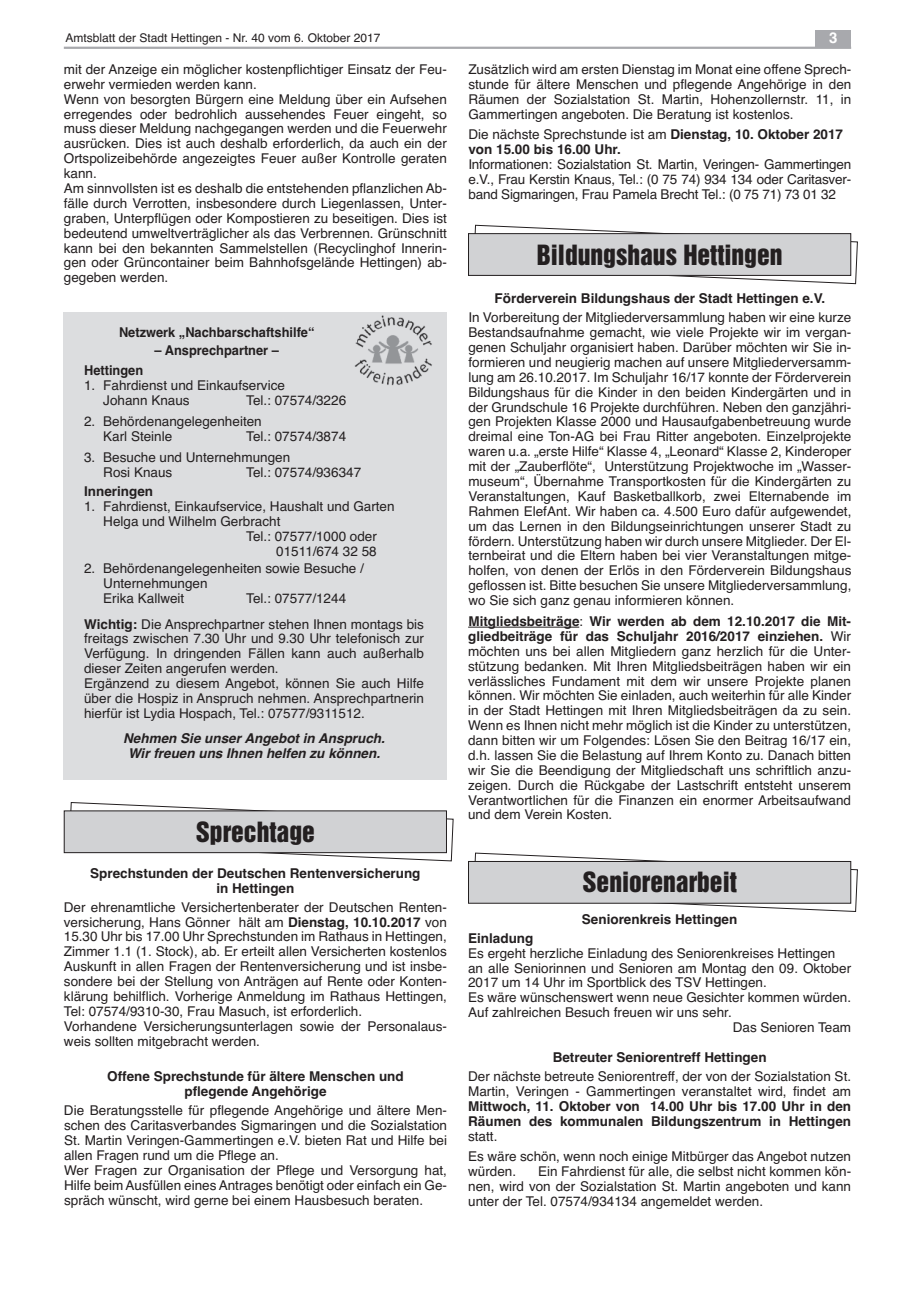
<style>
.page{position:relative;width:915px;height:1297px;background:#fff}
.page>*{position:absolute;margin:0;border:0;box-sizing:border-box;transform-origin:0 0}
.t1{font:25.5px "Helvetica Inserat";color:#231f20}
.t2{font:700 15px "Helvetica";color:#fff}
.t3{font:13.5px/14.9px "Helvetica";color:#231f20}
.t4{font:700 13.5px/14.9px "Helvetica";color:#231f20;text-align:center}
.t5{font:italic 700 13.5px/14.9px "Helvetica";color:#231f20;text-align:center}
.t6{font:700 13.5px "Helvetica";color:#231f20;scale:.95 1}
.t7{font:12px "Helvetica";color:#231f20}
.s1{font-weight:700}
.s2{font-weight:400}
</style>
<div class="page">
<hr style="left:468px;top:627px;width:111px;height:1px;background:#231f20">
<hr style="left:64px;top:47px;width:786px;height:2px;background:#a8a9ad">
<div style="left:815px;top:30px;width:35px;height:17px;background:#a8a9ad"></div>
<div style="left:64px;top:312px;width:382px;height:468px;background:#dcdddf"></div>
<img style="left:354px;top:315px;width:78px;height:71px">
<svg style="left:69px;top:802px;width:385px;height:60px"></svg>
<div style="left:64px;top:811px;width:382px;height:42px;background:#d1d2d4"></div>
<div style="left:64px;top:810px;width:382px;height:43px;border:1px solid #231f20"></div>
<svg style="left:474px;top:224px;width:383px;height:60px"></svg>
<div style="left:468px;top:234px;width:382px;height:41px;background:#d1d2d4"></div>
<div style="left:468px;top:233px;width:382px;height:43px;border:1px solid #231f20"></div>
<svg style="left:474px;top:852px;width:383px;height:60px"></svg>
<div style="left:468px;top:861px;width:382px;height:42px;background:#d1d2d4"></div>
<div style="left:468px;top:861px;width:382px;height:43px;border:1px solid #231f20"></div>
<p class="t7" style="left:65px;top:31px;width:316px">Amtsblatt der Stadt Hettingen - Nr. 40 vom 6. Oktober 2017</p>
<p class="t2" style="left:829px;top:29px;width:10px">3</p>
<p class="t3" style="left:64px;top:62px;width:384px">mit der Anzeige ein möglicher kostenpflichtiger Einsatz der Feu&shy;erwehr vermieden werden kann.<br>Wenn von besorgten Bürgern eine Meldung über ein Aufsehen erregendes oder bedrohlich aussehendes Feuer eingeht, so muss dieser Meldung nachgegangen werden und die Feuerwehr ausrücken. Dies ist auch deshalb erforderlich, da auch ein der Ortspolizeibehörde angezeigtes Feuer außer Kontrolle geraten kann.<br>Am sinnvollsten ist es deshalb die entstehenden pflanzlichen Ab&shy;fälle durch Verrotten, insbesondere durch Liegenlassen, Unter&shy;graben, Unterpflügen oder Kompostieren zu beseitigen. Dies ist bedeutend umweltverträglicher als das Verbrennen. Grünschnitt kann bei den bekannten Sammelstellen (Recyclinghof Innerin&shy;gen oder Grüncontainer beim Bahnhofsgelände Hettingen) ab&shy;gegeben werden.</p>
<p class="t6" style="left:119px;top:324px;width:207px">Netzwerk „Nachbarschaftshilfe“</p>
<p class="t6" style="left:154px;top:342px;width:132px">– Ansprechpartner –</p>
<p class="t6" style="left:84px;top:363px;width:64px">Hettingen</p>
<p class="t3" style="left:103px;top:378px;width:183px;text-indent:-19px">1. Fahrdienst und Einkaufservice<br>Johann Knaus</p>
<p class="t3" style="left:246px;top:393px;width:101px">Tel.: 07574/3226</p>
<p class="t3" style="left:103px;top:414px;width:160px;text-indent:-19px">2. Behördenangelegenheiten<br>Karl Steinle</p>
<p class="t3" style="left:246px;top:429px;width:101px">Tel.: 07574/3874</p>
<p class="t3" style="left:103px;top:450px;width:188px;text-indent:-19px">3. Besuche und Unternehmungen<br>Rosi Knaus</p>
<p class="t3" style="left:246px;top:465px;width:116px">Tel.: 07574/936347</p>
<p class="t4" style="left:84px;top:484px;width:71px">Inneringen</p>
<p class="t3" style="left:84px;top:499px;width:312px">1. Fahrdienst, Einkaufservice, Haushalt und Garten</p>
<p class="t3" style="left:103px;top:514px;width:179px">Helga und Wilhelm Gerbracht</p>
<p class="t3" style="left:246px;top:529px;width:132px">Tel.: 07577/1000 oder</p>
<p class="t3" style="left:276px;top:543px;width:102px">01511/674 32 58</p>
<p class="t3" style="left:103px;top:561px;width:262px;text-indent:-19px">2. Behördenangelegenheiten sowie Besuche /<br>Unternehmungen<br>Erika Kallweit</p>
<p class="t3" style="left:84px;top:586px;width:341px;line-height:25.3px;text-indent:162px">Tel.: 07577/1244<br><span class="s1">Wichtig:</span> Die Ansprechpartner stehen Ihnen montags bis</p>
<p class="t3" style="left:84px;top:631px;width:341px">freitags zwischen 7.30 Uhr und 9.30 Uhr telefonisch zur Verfügung. In dringenden Fällen kann auch außerhalb dieser Zeiten angerufen werden.<br>Ergänzend zu diesem Angebot, können Sie auch Hilfe über die Hospiz in Anspruch nehmen. Ansprechpartnerin hierfür ist Lydia Hospach, Tel.: 07577/9311512.</p>
<p class="t5" style="left:123px;top:731px;width:263px">Nehmen Sie unser Angebot in Anspruch.<br>Wir freuen uns Ihnen helfen zu können.</p>
<h1 class="t1" style="left:196px;top:821px;width:120px">Sprechtage</h1>
<p class="t4" style="left:90px;top:865px;width:332px">Sprechstunden der Deutschen Rentenversicherung in Hettingen</p>
<p class="t3" style="left:64px;top:899px;width:384px">Der ehrenamtliche Versichertenberater der Deutschen Renten&shy;versicherung, Hans Gönner hält am <span class="s1">Dienstag, 10.10.2017</span> von 15.30 Uhr bis 17.00 Uhr Sprechstunden im Rathaus in Hettingen, Zimmer 1.1 (1. Stock), ab. Er erteilt allen Versicherten kostenlos Auskunft in allen Fragen der Rentenversicherung und ist insbe&shy;sondere bei der Stellung von Anträgen auf Rente oder Konten&shy;klärung behilflich. Vorherige Anmeldung im Rathaus Hettingen, Tel: 07574/9310-30, Frau Masuch, ist erforderlich.<br>Vorhandene Versicherungsunterlagen sowie der Personalaus&shy;weis sollten mitgebracht werden.</p>
<p class="t4" style="left:107px;top:1069px;width:298px">Offene Sprechstunde für ältere Menschen und pflegende Angehörige</p>
<p class="t3" style="left:64px;top:1103px;width:384px">Die Beratungsstelle für pflegende Angehörige und ältere Men&shy;schen des Caritasverbandes Sigmaringen und die Sozialstation St. Martin Veringen-Gammertingen e.V. bieten Rat und Hilfe bei allen Fragen rund um die Pflege an.<br>Wer Fragen zur Organisation der Pflege und Versorgung hat, Hilfe beim Ausfüllen eines Antrages benötigt oder einfach ein Ge&shy;spräch wünscht, wird gerne bei einem Hausbesuch beraten.</p>
<p class="t3" style="left:468px;top:62px;width:384px;text-align:justify">Zusätzlich wird am ersten Dienstag im Monat eine offene Sprech&shy;stunde für ältere Menschen und pflegende Angehörige in den Räumen der Sozialstation St. Martin, Hohenzollernstr. 11, in Gammertingen angeboten. Die Beratung ist kostenlos.</p>
<p class="t4" style="left:468px;top:127px;width:376px;text-align:left"><span class="s2">Die nächste Sprechstunde ist am</span> Dienstag, 10. Oktober 2017 von 15.00 bis 16.00 Uhr.</p>
<p class="t3" style="left:468px;top:157px;width:384px;text-align:justify">Informationen: Sozialstation St. Martin, Veringen- Gammertingen e.V., Frau Kerstin Knaus, Tel.: (0 75 74) 934 134 oder Caritasver&shy;band Sigmaringen, Frau Pamela Brecht Tel.: (0 75 71) 73 01 32</p>
<h1 class="t1" style="left:536px;top:244px;width:247px">Bildungshaus Hettingen</h1>
<p class="t4" style="left:494px;top:291px;width:332px">Förderverein Bildungshaus der Stadt Hettingen e.V.</p>
<p class="t3" style="left:468px;top:310px;width:384px;text-align:justify">In Vorbereitung der Mitgliederversammlung haben wir eine kurze Bestandsaufnahme gemacht, wie viele Projekte wir im vergan&shy;genen Schuljahr organisiert haben. Darüber möchten wir Sie in&shy;formieren und neugierig machen auf unsere Mitgliederversamm&shy;lung am 26.10.2017. Im Schuljahr 16/17 konnte der Förderverein Bildungshaus für die Kinder in den beiden Kindergärten und in der Grundschule 16 Projekte durchführen. Neben den ganzjähri&shy;gen Projekten Klasse 2000 und Hausaufgabenbetreuung wurde dreimal eine Ton-AG bei Frau Ritter angeboten. Einzelprojekte waren u.a. „erste Hilfe“ Klasse 4, „Leonard“ Klasse 2, Kinderoper mit der „Zauberflöte“, Unterstützung Projektwoche im „Wasser&shy;museum“, Übernahme Transportkosten für die Kindergärten zu Veranstaltungen, Kauf Basketballkorb, zwei Elternabende im Rahmen ElefAnt. Wir haben ca. 4.500 Euro dafür aufgewendet, um das Lernen in den Bildungseinrichtungen unserer Stadt zu fördern. Unterstützung haben wir durch unsere Mitglieder. Der El&shy;ternbeirat und die Eltern haben bei vier Veranstaltungen mitge&shy;holfen, von denen der Erlös in den Förderverein Bildungshaus geflossen ist. Bitte besuchen Sie unsere Mitgliederversammlung, wo Sie sich ganz genau informieren können.</p>
<p class="t3" style="left:468px;top:614px;width:384px;text-align:justify"><span class="s1">Mitgliedsbeiträge</span>: <span class="s1">Wir werden ab dem 12.10.2017 die Mit&shy;gliedbeiträge für das Schuljahr 2016/2017 einziehen.</span> Wir möchten uns bei allen Mitgliedern ganz herzlich für die Unter&shy;stützung bedanken. Mit Ihren Mitgliedsbeiträgen haben wir ein verlässliches Fundament mit dem wir unsere Projekte planen können. Wir möchten Sie einladen, auch weiterhin für alle Kinder in der Stadt Hettingen mit Ihren Mitgliedsbeiträgen da zu sein.<br>Wenn es Ihnen nicht mehr möglich ist die Kinder zu unterstützen, dann bitten wir um Folgendes: Lösen Sie den Beitrag 16/17 ein, d.h. lassen Sie die Belastung auf Ihrem Konto zu. Danach bitten wir Sie die Beendigung der Mitgliedschaft uns schriftlich anzu&shy;zeigen. Durch die Rückgabe der Lastschrift entsteht unserem Verantwortlichen für die Finanzen ein enormer Arbeitsaufwand und dem Verein Kosten.</p>
<h1 class="t1" style="left:582px;top:872px;width:156px">Seniorenarbeit</h1>
<p class="t4" style="left:581px;top:911px;width:157px">Seniorenkreis Hettingen</p>
<p class="t4" style="left:468px;top:931px;width:67px">Einladung</p>
<p class="t3" style="left:468px;top:945px;width:368px">Es ergeht herzliche Einladung des Seniorenkreises Hettingen</p>
<p class="t3" style="left:468px;top:960px;width:384px">an alle Seniorinnen und Senioren am Montag den 09. Oktober</p>
<p class="t3" style="left:468px;top:975px;width:300px">2017 um 14 Uhr im Sportblick des TSV Hettingen.</p>
<p class="t3" style="left:468px;top:990px;width:384px">Es wäre wünschenswert wenn neue Gesichter kommen würden.</p>
<p class="t3" style="left:468px;top:1005px;width:265px">Auf zahlreichen Besuch freuen wir uns sehr.</p>
<p class="t3" style="left:732px;top:1020px;width:120px">Das Senioren Team</p>
<p class="t4" style="left:552px;top:1050px;width:215px">Betreuter Seniorentreff Hettingen</p>
<p class="t3" style="left:468px;top:1069px;width:384px">Der nächste betreute Seniorentreff, der von der Sozialstation St.<br>Martin, Veringen - Gammertingen veranstaltet wird, findet am</p>
<p class="t4" style="left:468px;top:1099px;width:384px;text-align:left">Mittwoch, 11. Oktober von 14.00 Uhr bis 17.00 Uhr in den<br>Räumen des kommunalen Bildungszentrum in Hettingen</p>
<p class="t3" style="left:468px;top:1125px;width:384px;line-height:20.9px">statt.<br>Es wäre schön, wenn noch einige Mitbürger das Angebot nutzen</p>
<p class="t3" style="left:468px;top:1164px;width:50px">würden.</p>
<p class="t3" style="left:468px;top:1164px;width:384px;text-align:justify;text-indent:70px">Ein Fahrdienst für alle, die selbst nicht kommen kön&shy;nen, wird von der Sozialstation St. Martin angeboten und kann unter der Tel. 07574/934134 angemeldet werden.</p>
</div>
